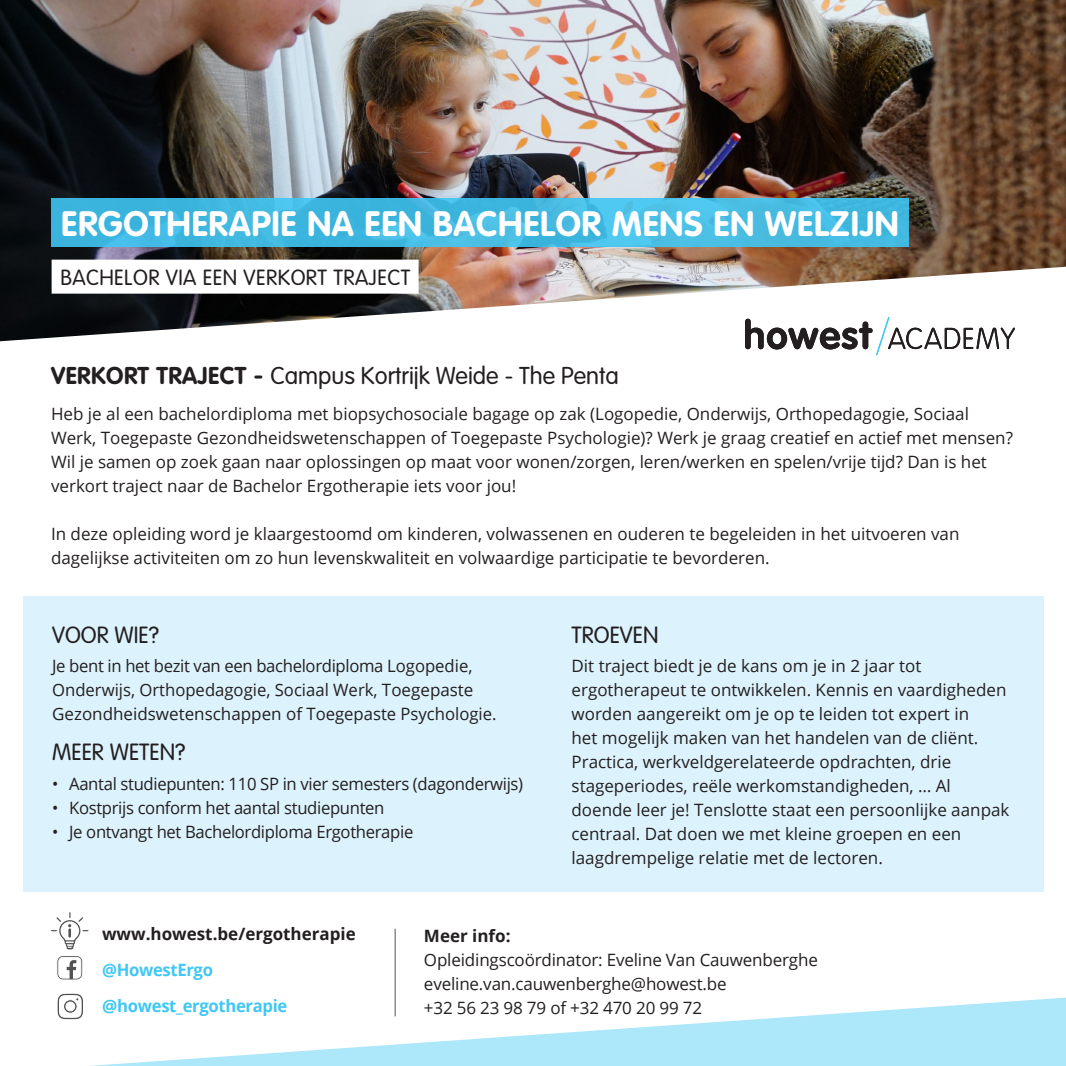
<style>
.page{position:relative;width:1066px;height:1066px;background:#fff}
.page>*{position:absolute;margin:0;border:0;box-sizing:border-box;transform-origin:0 0}
.t1{font:700 34.8px "VAG Rounded Std";letter-spacing:.02em;color:#fff}
.t2{font:300 24px "VAG Rounded Std";color:#231f20}
.t3{font:300 23.2px "VAG Rounded Std";color:#231f20}
.t4{font:300 21.6px "VAG Rounded Std";letter-spacing:.02em;color:#231f20}
.t5{font:17px/24px "Open Sans";color:#231f20}
.t6{font:17px "Open Sans";letter-spacing:-.02em;color:#231f20}
.t7{font:700 17px "Open Sans";color:#231f20}
.t8{font:700 17px/36px "Open Sans";letter-spacing:-.02em;color:#40c7f4}
.s1{font-weight:700}
</style>
<div class="page">
<img style="left:0;top:0;width:1066px;height:341px">
<svg style="left:90px;top:991px;width:976px;height:75px"></svg>
<svg style="left:745px;top:317px;width:270px;height:38px"></svg>
<div style="left:23px;top:596px;width:1020px;height:296px;background:#dcf2fc"></div>
<hr style="left:395px;top:929px;width:1px;height:87px;background:#515251">
<svg style="left:51px;top:199px;width:857px;height:48px;background:#43bae1"></svg>
<div style="left:52px;top:260px;width:367px;height:34px;background:#fff"></div>
<svg style="left:51px;top:912px;width:37px;height:37px"></svg>
<svg style="left:57px;top:956px;width:26px;height:24px"></svg>
<svg style="left:57px;top:993px;width:26px;height:27px"></svg>
<h1 class="t1" style="left:61px;top:204px;width:839px">ERGOTHERAPIE NA EEN BACHELOR MENS EN WELZIJN</h1>
<p class="t4" style="left:60px;top:265px;width:351px">BACHELOR VIA EEN VERKORT TRAJECT</p>
<h2 class="t2" style="left:51px;top:362px;width:569px"><span class="s1">VERKORT TRAJECT -</span> Campus Kortrijk Weide - The Penta</h2>
<p class="t5" style="left:51px;top:401px;width:963px">Heb je al een bachelordiploma met biopsychosociale bagage op zak (Logopedie, Onderwijs, Orthopedagogie, Sociaal Werk, Toegepaste Gezondheidswetenschappen of Toegepaste Psychologie)? Werk je graag creatief en actief met mensen?<br>Wil je samen op zoek gaan naar oplossingen op maat voor wonen/zorgen, leren/werken en spelen/vrije tijd? Dan is het verkort traject naar de Bachelor Ergotherapie iets voor jou!</p>
<p class="t5" style="left:51px;top:521px;width:910px">In deze opleiding word je klaargestoomd om kinderen, volwassenen en ouderen te begeleiden in het uitvoeren van dagelijkse activiteiten om zo hun levenskwaliteit en volwaardige participatie te bevorderen.</p>
<h3 class="t3" style="left:52px;top:621px;width:108px">VOOR WIE?</h3>
<p class="t5" style="left:52px;top:653px;width:446px">Je bent in het bezit van een bachelordiploma Logopedie,<br>Onderwijs, Orthopedagogie, Sociaal Werk, Toegepaste<br>Gezondheidswetenschappen of Toegepaste Psychologie.</p>
<h3 class="t3" style="left:52px;top:739px;width:135px">MEER WETEN?</h3>
<p class="t6" style="left:52px;top:772px;width:472px">• Aantal studiepunten: 110 SP in vier semesters (dagonderwijs)</p>
<p class="t6" style="left:52px;top:796px;width:334px">• Kostprijs conform het aantal studiepunten</p>
<p class="t6" style="left:52px;top:820px;width:363px">• Je ontvangt het Bachelordiploma Ergotherapie</p>
<h3 class="t3" style="left:571px;top:621px;width:88px">TROEVEN</h3>
<p class="t5" style="left:571px;top:653px;width:439px">Dit traject biedt je de kans om je in 2 jaar tot ergotherapeut te ontwikkelen. Kennis en vaardigheden worden aangereikt om je op te leiden tot expert in<br>het mogelijk maken van het handelen van de cliënt.<br>Practica, werkveldgerelateerde opdrachten, drie stageperiodes, reële werkomstandigheden, … Al doende leer je! Tenslotte staat een persoonlijke aanpak centraal. Dat doen we met kleine groepen en een laagdrempelige relatie met de lectoren.</p>
<p class="t7" style="left:102px;top:922px;width:255px">www.howest.be/ergotherapie</p>
<p class="t8" style="left:102px;top:951px;width:187px">@HowestErgo @howest_ergotherapie</p>
<p class="t7" style="left:424px;top:923px;width:88px">Meer info:</p>
<p class="t5" style="left:424px;top:947px;width:395px">Opleidingscoördinator: Eveline Van Cauwenberghe eveline.van.cauwenberghe@howest.be<br>+32 56 23 98 79 of +32 470 20 99 72</p>
</div>
